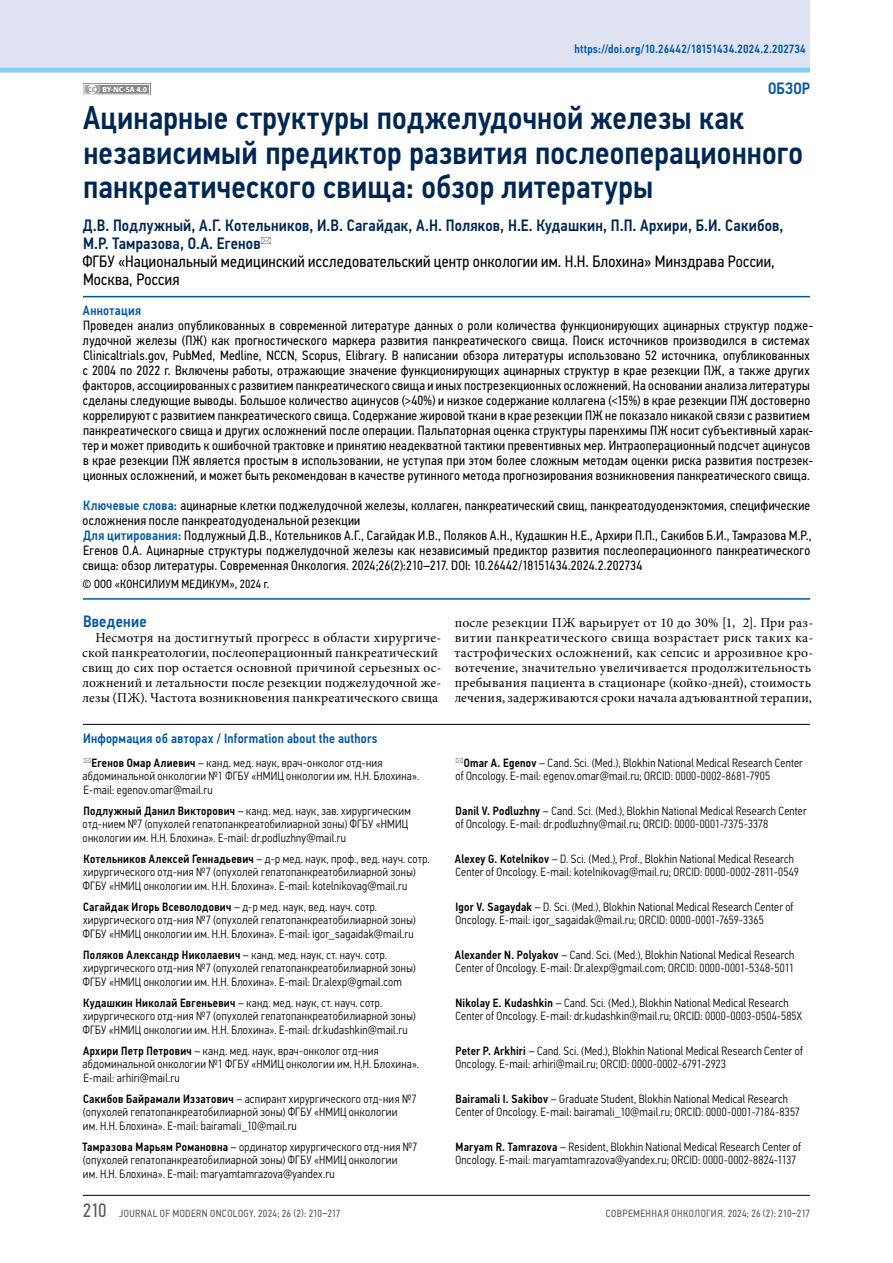
<style>
.page{position:relative;width:893px;height:1263px;background:#fff}
.page>*{position:absolute;margin:0;border:0;box-sizing:border-box;transform-origin:0 0}
.t1{font:500 33px/34.5px "Eco Vector Cond";letter-spacing:.005em;color:#002754}
.t2{font:500 16.5px/18px "Eco Vector Cond";letter-spacing:.015em;color:#002754}
.t3{font:16.5px/18px "Eco Vector Cond";letter-spacing:.015em;color:#000}
.t4{font:500 16.5px "Eco Vector Cond";letter-spacing:.015em;color:#0056a4}
.t5{font:13.5px/15px "Eco Vector Cond";letter-spacing:.02em;color:#000}
.t6{font:13.5px/14.9px "Minion Pro";letter-spacing:.015em;color:#000}
.t7{font:500 13.5px "Eco Vector Cond";letter-spacing:.02em;color:#0056a4}
.t8{font:300 12px/13.5px "Eco Vector Cond";letter-spacing:.02em;color:#000}
.t9{font:500 12px "Eco Vector Cond";letter-spacing:.015em;color:#0056a4}
.t10{font:12px "Eco Vector Cond";letter-spacing:.02em;color:#000}
.t11{font:10.5px "Eco Vector Cond";letter-spacing:.04em;color:#575756}
.t12{font:700 7.65px "Myriad Pro";color:#fff}
.s1{font-size:7.2px;color:#878787}
.s2{font-weight:500;color:#0056a4}
.s3{font-weight:500}
.s4{font-size:19.5px}
</style>
<div class="page">
<div style="left:0;top:0;width:810px;height:72px;background:#dee2f3"></div>
<div style="left:83px;top:84px;width:67px;height:11px;background:#878787"></div>
<svg style="left:85px;top:86px;width:3px;height:7px"></svg>
<div style="left:91px;top:84px;width:10px;height:10px;background:#b3b2b2;border-radius:50%"></div>
<div style="left:87px;top:84px;width:10px;height:10px;background:#fff;border-radius:50%"></div>
<div style="left:87px;top:84px;width:11px;height:11px;border:1px solid #878787;border-radius:50%"></div>
<div style="left:83px;top:84px;width:67px;height:11px;border:1px solid #fff"></div>
<hr style="left:0;top:68px;width:810px;height:4px;background:#83d0f5">
<hr style="left:83px;top:1195px;width:727px;height:1px;background:#000">
<hr style="left:83px;top:296px;width:727px;height:1px;background:#0056a4">
<hr style="left:83px;top:598px;width:727px;height:2px;background:#0056a4">
<hr style="left:83px;top:724px;width:355px;height:1px;background:#000">
<svg style="left:438px;top:724px;width:17px;height:1px"></svg>
<hr style="left:455px;top:724px;width:355px;height:1px;background:#000">
<p class="t12" style="left:88px;top:84px;width:61px"><span class="s1">CC</span> BY-NC-SA 4.0</p>
<p class="t9" style="left:574px;top:42px;width:233px">https://doi.org/10.26442/18151434.2024.2.202734</p>
<h2 class="t4" style="left:768px;top:78px;width:44px">ОБЗОР</h2>
<h1 class="t1" style="left:83px;top:101px;width:722px">Ацинарные структуры поджелудочной железы как независимый предиктор развития послеоперационного панкреатического свища: обзор литературы</h1>
<h2 class="t2" style="left:83px;top:217px;width:702px">Д.В. Подлужный, А.Г. Котельников, И.В. Сагайдак, А.Н. Поляков, Н.Е. Кудашкин, П.П. Архири, Б.И. Сакибов,<br>М.Р. Тамразова, О.А. Егенов</h2>
<h2 class="t3" style="left:82px;top:253px;width:694px">ФГБУ «Национальный медицинский исследовательский центр онкологии им. Н.Н. Блохина» Минздрава России,<br>Москва, Россия</h2>
<p class="t7" style="left:83px;top:303px;width:60px">Аннотация</p>
<p class="t5" style="left:83px;top:318px;width:732px">Проведен анализ опубликованных в современной литературе данных о роли количества функционирующих ацинарных структур подже&shy;лудочной железы (ПЖ) как прогностического маркера развития панкреатического свища. Поиск источников производился в системах Clinicaltrials.gov, PubMed, Medline, NCCN, Scopus, Elibrary. В написании обзора литературы использовано 52 источника, опубликованных с 2004 по 2022 г. Включены работы, отражающие значение функционирующих ацинарных структур в крае резекции ПЖ, а также других факторов, ассоциированных с развитием панкреатического свища и иных пострезекционных осложнений. На основании анализа литературы сделаны следующие выводы. Большое количество ацинусов (&gt;40%) и низкое содержание коллагена (&lt;15%) в крае резекции ПЖ достоверно коррелируют с развитием панкреатического свища. Содержание жировой ткани в крае резекции ПЖ не показало никакой связи с развитием панкреатического свища и других осложнений после операции. Пальпаторная оценка структуры паренхимы ПЖ носит субъективный харак&shy;тер и может приводить к ошибочной трактовке и принятию неадекватной тактики превентивных мер. Интраоперационный подсчет ацинусов в крае резекции ПЖ является простым в использовании, не уступая при этом более сложным методам оценки риска развития пострезек&shy;ционных осложнений, и может быть рекомендован в качестве рутинного метода прогнозирования возникновения панкреатического свища.</p>
<p class="t5" style="left:83px;top:498px;width:731px"><span class="s2">Ключевые слова:</span> ацинарные клетки поджелудочной железы, коллаген, панкреатический свищ, панкреатодуоденэктомия, специфические осложнения после панкреатодуоденальной резекции<br><span class="s2">Для цитирования:</span> Подлужный Д.В., Котельников А.Г., Сагайдак И.В., Поляков А.Н., Кудашкин Н.Е., Архири П.П., Сакибов Б.И., Тамразова М.Р., Егенов О.А. Ацинарные структуры поджелудочной железы как независимый предиктор развития послеоперационного панкреатического свища: обзор литературы. Современная Онкология. 2024;26(2):210–217. DOI: 10.26442/18151434.2024.2.202734</p>
<p class="t10" style="left:83px;top:576px;width:188px">© ООО «КОНСИЛИУМ МЕДИКУМ», 2024 г.</p>
<h2 class="t4" style="left:83px;top:612px;width:65px">Введение</h2>
<p class="t6" style="left:82px;top:631px;width:361px;text-indent:13px">Несмотря на достигнутый прогресс в области хирургиче&shy;ской панкреатологии, послеоперационный панкреатический свищ до сих пор остается основной причиной серьезных ос&shy;ложнений и летальности после резекции поджелудочной же&shy;лезы (ПЖ). Частота возникновения панкреатического свища</p>
<p class="t6" style="left:455px;top:616px;width:360px">после резекции ПЖ варьирует от 10 до 30% [1, 2]. При раз&shy;витии панкреатического свища возрастает риск таких ка&shy;тастрофических осложнений, как сепсис и аррозивное кро&shy;вотечение, значительно увеличивается продолжительность пребывания пациента в стационаре (койко-дней), стоимость лечения, задерживаются сроки начала адъювантной терапии,</p>
<p class="t7" style="left:83px;top:730px;width:296px">Информация об авторах / Information about the authors</p>
<p class="t8" style="left:83px;top:756px;width:338px;text-indent:9px"><span class="s3">Егенов Омар Алиевич</span> – канд. мед. наук, врач-онколог отд-ния абдоминальной онкологии №1 ФГБУ «НМИЦ онкологии им. Н.Н. Блохина».<br>E-mail: egenov.omar@mail.ru</p>
<p class="t8" style="left:456px;top:756px;width:349px;text-indent:8px"><span class="s3">Omar A. Egenov</span> – Cand. Sci. (Med.), Blokhin National Medical Research Center of Oncology. E-mail: egenov.omar@mail.ru; ORCID: 0000-0002-8681-7905</p>
<p class="t8" style="left:83px;top:804px;width:330px"><span class="s3">Подлужный Данил Викторович</span> – канд. мед. наук, зав. хирургическим отд-нием №7 (опухолей гепатопанкреатобилиарной зоны) ФГБУ «НМИЦ онкологии им. Н.Н. Блохина». E-mail: dr.podluzhny@mail.ru</p>
<p class="t8" style="left:455px;top:804px;width:353px"><span class="s3">Danil V. Podluzhny</span> – Cand. Sci. (Med.), Blokhin National Medical Research Center of Oncology. E-mail: dr.podluzhny@mail.ru; ORCID: 0000-0001-7375-3378</p>
<p class="t8" style="left:83px;top:852px;width:348px"><span class="s3">Котельников Алексей Геннадьевич</span> – д-р мед. наук, проф., вед. науч. сотр. хирургического отд-ния №7 (опухолей гепатопанкреатобилиарной зоны)<br>ФГБУ «НМИЦ онкологии им. Н.Н. Блохина». E-mail: kotelnikovag@mail.ru</p>
<p class="t8" style="left:455px;top:852px;width:345px"><span class="s3">Alexey G. Kotelnikov</span> – D. Sci. (Med.), Prof., Blokhin National Medical Research<br>Center of Oncology. E-mail: kotelnikovag@mail.ru; ORCID: 0000-0002-2811-0549</p>
<p class="t8" style="left:83px;top:900px;width:334px"><span class="s3">Сагайдак Игорь Всеволодович</span> – д-р мед. наук, вед. науч. сотр. хирургического отд-ния №7 (опухолей гепатопанкреатобилиарной зоны)<br>ФГБУ «НМИЦ онкологии им. Н.Н. Блохина». E-mail: igor_sagaidak@mail.ru</p>
<p class="t8" style="left:455px;top:900px;width:340px"><span class="s3">Igor V. Sagaydak</span> – D. Sci. (Med.), Blokhin National Medical Research Center of<br>Oncology. E-mail: igor_sagaidak@mail.ru; ORCID: 0000-0001-7659-3365</p>
<p class="t8" style="left:83px;top:948px;width:334px"><span class="s3">Поляков Александр Николаевич</span> – канд. мед. наук, ст. науч. сотр. хирургического отд-ния №7 (опухолей гепатопанкреатобилиарной зоны)<br>ФГБУ «НМИЦ онкологии им. Н.Н. Блохина». E-mail: Dr.alexp@gmail.com</p>
<p class="t8" style="left:455px;top:948px;width:341px"><span class="s3">Alexander N. Polyakov</span> – Cand. Sci. (Med.), Blokhin National Medical Research<br>Center of Oncology. E-mail: Dr.alexp@gmail.com; ORCID: 0000-0001-5348-5011</p>
<p class="t8" style="left:83px;top:996px;width:334px"><span class="s3">Кудашкин Николай Евгеньевич</span> – канд. мед. наук, ст. науч. сотр. хирургического отд-ния №7 (опухолей гепатопанкреатобилиарной зоны)<br>ФГБУ «НМИЦ онкологии им. Н.Н. Блохина». E-mail: dr.kudashkin@mail.ru</p>
<p class="t8" style="left:455px;top:996px;width:348px"><span class="s3">Nikolay E. Kudashkin</span> – Cand. Sci. (Med.), Blokhin National Medical Research<br>Center of Oncology. E-mail: dr.kudashkin@mail.ru; ORCID: 0000-0003-0504-585X</p>
<p class="t8" style="left:83px;top:1044px;width:338px"><span class="s3">Архири Петр Петрович</span> – канд. мед. наук, врач-онколог отд-ния абдоминальной онкологии №1 ФГБУ «НМИЦ онкологии им. Н.Н. Блохина».<br>E-mail: arhiri@mail.ru</p>
<p class="t8" style="left:455px;top:1044px;width:349px"><span class="s3">Peter P. Arkhiri</span> – Cand. Sci. (Med.), Blokhin National Medical Research Center of<br>Oncology. E-mail: arhiri@mail.ru; ORCID: 0000-0002-6791-2923</p>
<p class="t8" style="left:83px;top:1092px;width:335px"><span class="s3">Сакибов Байрамали Иззатович</span> – аспирант хирургического отд-ния №7 (опухолей гепатопанкреатобилиарной зоны) ФГБУ «НМИЦ онкологии<br>им. Н.Н. Блохина». E-mail: bairamali_10@mail.ru</p>
<p class="t8" style="left:455px;top:1092px;width:346px"><span class="s3">Bairamali I. Sakibov</span> – Graduate Student, Blokhin National Medical Research<br>Center of Oncology. E-mail: bairamali_10@mail.ru; ORCID: 0000-0001-7184-8357</p>
<p class="t8" style="left:83px;top:1140px;width:336px"><span class="s3">Тамразова Марьям Романовна</span> – ординатор хирургического отд-ния №7 (опухолей гепатопанкреатобилиарной зоны) ФГБУ «НМИЦ онкологии<br>им. Н.Н. Блохина». E-mail: maryamtamrazova@yandex.ru</p>
<p class="t8" style="left:455px;top:1140px;width:347px"><span class="s3">Maryam R. Tamrazova</span> – Resident, Blokhin National Medical Research Center of<br>Oncology. E-mail: maryamtamrazova@yandex.ru; ORCID: 0000-0002-8824-1137</p>
<p class="t11" style="left:83px;top:1208px;width:259px"><span class="s4">210</span> JOURNAL OF MODERN ONCOLOGY. 2024; 26 (2): 210–217</p>
<p class="t11" style="left:606px;top:1208px;width:206px">СОВРЕМЕННАЯ ОНКОЛОГИЯ. 2024; 26 (2): 210–217</p>
</div>
